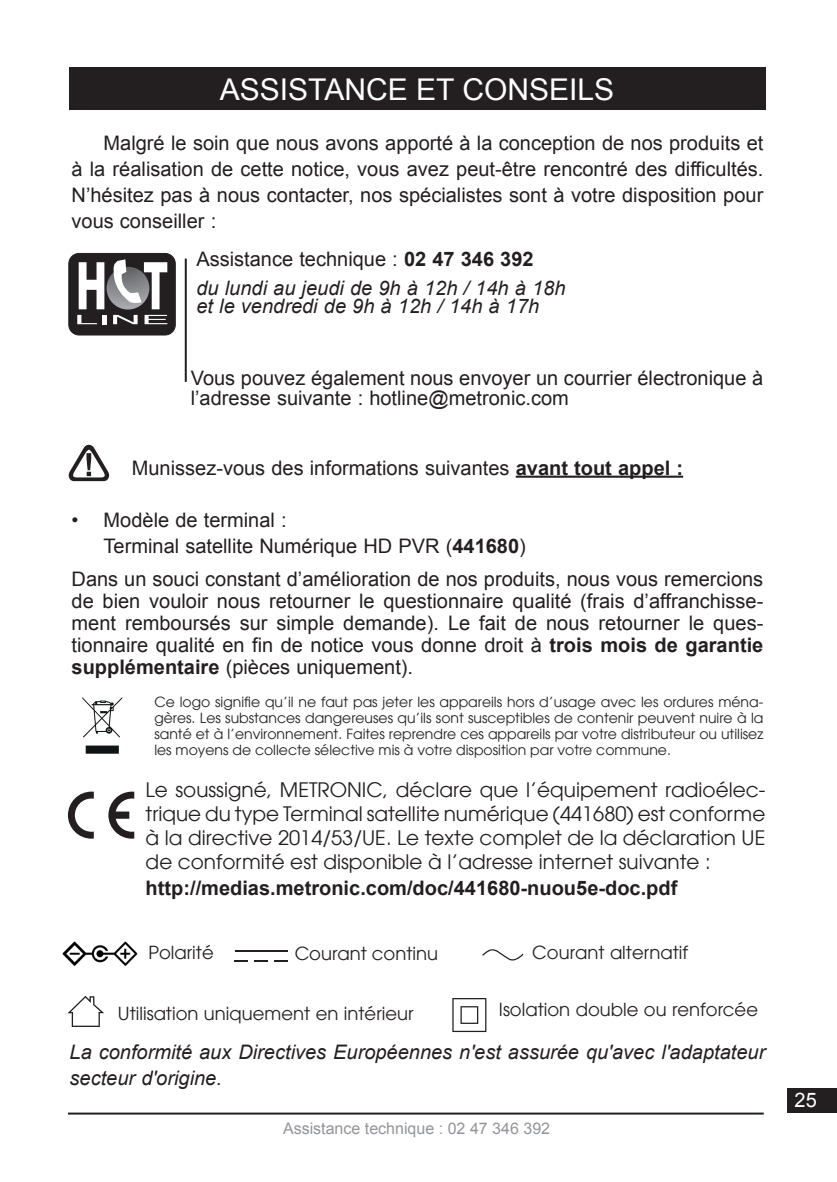
<style>
.page{position:relative;width:837px;height:1182px;background:#fff}
.page>*{position:absolute;margin:0;border:0;box-sizing:border-box;transform-origin:0 0}
.t1{font:30px "Arial";color:#fff}
.Bodytext{font:20px/22px "Arial";color:#231f20;text-align:justify}
.t2{font:20px/24px "Avant Garde LT";color:#231f20;text-align:justify}
.Bodytext-2{font:italic 20px/26px "Arial";color:#231f20}
.Bodytext-3{font:700 20px "Arial";color:#231f20}
.t3{font:20px "Arial";color:#fff}
.t4{font:18px "Avant Garde LT";color:#231f20}
.t5{font:16px "Arial";color:#939598}
.t6{font:14px/16px "Avant Garde LT";color:#231f20;text-align:justify}
.s1{font-weight:700}
</style>
<div class="page">
<hr style="left:68px;top:1112px;width:695px;height:2px;background:#231f20">
<div style="left:786px;top:1088px;width:50px;height:25px;background:#231f20"></div>
<div style="left:69px;top:67px;width:696px;height:42px;background:#231f20"></div>
<hr style="left:515px;top:476px;width:167px;height:2px;background:#231f20">
<svg style="left:69px;top:445px;width:40px;height:36px"></svg>
<hr style="left:185px;top:258px;width:2px;height:124px;background:#231f20">
<div style="left:69px;top:253px;width:106px;height:82px;background:#231f20;border-radius:10px"></div>
<div style="left:69px;top:253px;width:106px;height:82px;border:1px solid #231f20;border-radius:10px"></div>
<svg style="left:79px;top:262px;width:25px;height:47px"></svg>
<svg style="left:106px;top:267px;width:43px;height:42px"></svg>
<svg style="left:77px;top:315px;width:29px;height:9px"></svg>
<svg style="left:113px;top:315px;width:24px;height:9px"></svg>
<svg style="left:144px;top:315px;width:23px;height:9px"></svg>
<svg style="left:112px;top:259px;width:55px;height:50px"></svg>
<svg style="left:68px;top:791px;width:66px;height:47px"></svg>
<svg style="left:82px;top:697px;width:40px;height:57px"></svg>
<svg style="left:67px;top:996px;width:37px;height:31px"></svg>
<img style="left:62px;top:941px;width:76px;height:25px">
<hr style="left:235px;top:950px;width:52px;height:2px;background:#231f20">
<svg style="left:235px;top:960px;width:13px;height:2px"></svg>
<svg style="left:254px;top:960px;width:13px;height:2px"></svg>
<svg style="left:274px;top:960px;width:13px;height:2px"></svg>
<svg style="left:452px;top:998px;width:34px;height:34px"></svg>
<svg style="left:482px;top:949px;width:41px;height:11px"></svg>
<p class="t1" style="left:220px;top:70px;width:395px">ASSISTANCE ET CONSEILS</p>
<p class="Bodytext" style="left:71px;top:130px;width:693px;line-height:26px;text-indent:32px">Malgré le soin que nous avons apporté à la conception de nos produits et à la réalisation de cette notice, vous avez peut-être rencontré des difficultés.<br>N’hésitez pas à nous contacter, nos spécialistes sont à votre disposition pour vous conseiller :</p>
<p class="Bodytext" style="left:196px;top:248px;width:338px">Assistance technique : <span class="s1">02 47 346 392</span></p>
<p class="Bodytext-2" style="left:196px;top:275px;width:370px">du lundi au jeudi de 9h à 12h / 14h à 18h</p>
<p class="Bodytext-2" style="left:196px;top:293px;width:344px">et le vendredi de 9h à 12h / 14h à 17h</p>
<p class="Bodytext" style="left:191px;top:368px;width:573px;line-height:20px">Vous pouvez également nous envoyer un courrier électronique à l’adresse suivante : hotline@metronic.com</p>
<p class="Bodytext" style="left:132px;top:457px;width:552px">Munissez-vous des informations suivantes <span class="s1">avant tout appel :</span></p>
<p class="Bodytext" style="left:71px;top:509px;width:216px">• Modèle de terminal :</p>
<p class="Bodytext" style="left:103px;top:535px;width:423px">Terminal satellite Numérique HD PVR (<span class="s1">441680</span>)</p>
<p class="Bodytext" style="left:71px;top:568px;width:693px">Dans un souci constant d’amélioration de nos produits, nous vous remercions de bien vouloir nous retourner le questionnaire qualité (frais d’affranchisse&shy;ment remboursés sur simple demande). Le fait de nous retourner le ques&shy;tionnaire qualité en fin de notice vous donne droit à <span class="s1">trois mois de garantie supplémentaire</span> (pièces uniquement).</p>
<p class="t6" style="left:154px;top:694px;width:610px">Ce logo signifie qu’il ne faut pas jeter les appareils hors d’usage avec les ordures ména&shy;gères. Les substances dangereuses qu’ils sont susceptibles de contenir peuvent nuire à la santé et à l’environnement. Faites reprendre ces appareils par votre distributeur ou utilisez les moyens de collecte sélective mis à votre disposition par votre commune.</p>
<p class="t2" style="left:145px;top:777px;width:621px">Le soussigné, METRONIC, déclare que l’équipement radioélec&shy;trique du type Terminal satellite numérique (441680) est conforme à la directive 2014/53/UE. Le texte complet de la déclaration UE de conformité est disponible à l’adresse internet suivante :</p>
<p class="Bodytext-3" style="left:145px;top:875px;width:533px">http://medias.metronic.com/doc/441680-nuou5e-doc.pdf</p>
<p class="t4" style="left:148px;top:942px;width:67px">Polarité</p>
<p class="t4" style="left:294px;top:943px;width:145px">Courant continu</p>
<p class="t4" style="left:532px;top:942px;width:157px">Courant alternatif</p>
<p class="t4" style="left:118px;top:1003px;width:297px">Utilisation uniquement en intérieur</p>
<p class="t4" style="left:498px;top:999px;width:260px">Isolation double ou renforcée</p>
<p class="Bodytext-2" style="left:69px;top:1039px;width:697px">La conformité aux Directives Européennes n'est assurée qu'avec l'adaptateur secteur d'origine.</p>
<p class="t5" style="left:283px;top:1117px;width:268px">Assistance technique : 02 47 346 392</p>
<p class="t3" style="left:794px;top:1087px;width:24px">25</p>
</div>
